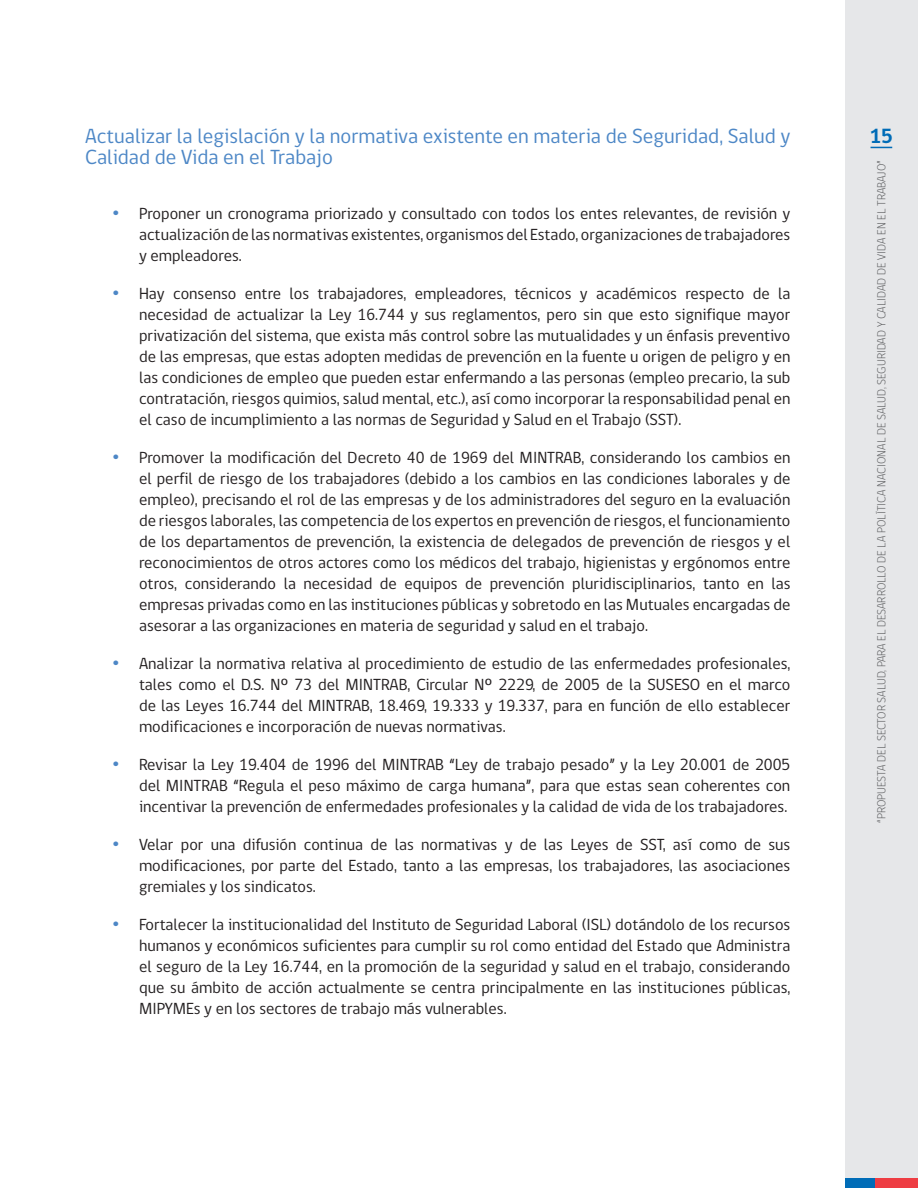
<style>
.page{position:relative;width:918px;height:1188px;background:#fff}
.page>*{position:absolute;margin:0;border:0;box-sizing:border-box;transform-origin:0 0}
.SUBTITULO{font:21px/21px "gob CL";color:#4d87c6}
.t1{font:700 21px "gob CL";color:#006cb7}
.t2{font:16.5px/21px "gob CL";color:#231f20;text-align:justify}
.t3{font:300 12px "gob CL";color:#57585a}
.s1{color:#4d87c6}
</style>
<div class="page">
<div style="left:845px;top:0;width:73px;height:1188px;background:#e6e7e9"></div>
<div style="left:874px;top:1178px;width:44px;height:10px;background:#ee3d43"></div>
<div style="left:845px;top:1178px;width:29px;height:10px;background:#006cb7"></div>
<svg style="left:871px;top:147px;width:21px;height:1px"></svg>
<p class="SUBTITULO" style="left:85px;top:126px;width:707px">Actualizar la legislación y la normativa existente en materia de Seguridad, Salud y<br>Calidad de Vida en el Trabajo</p>
<p class="t2" style="left:139px;top:204px;width:653px;text-indent:-27px"><span class="s1">•</span> Proponer un cronograma priorizado y consultado con todos los entes relevantes, de revisión y actualización de las normativas existentes, organismos del Estado, organizaciones de trabajadores y empleadores.</p>
<p class="t2" style="left:139px;top:284px;width:653px;text-indent:-27px"><span class="s1">•</span> Hay consenso entre los trabajadores, empleadores, técnicos y académicos respecto de la necesidad de actualizar la Ley 16.744 y sus reglamentos, pero sin que esto signifique mayor privatización del sistema, que exista más control sobre las mutualidades y un énfasis preventivo de las empresas, que estas adopten medidas de prevención en la fuente u origen de peligro y en las condiciones de empleo que pueden estar enfermando a las personas (empleo precario, la sub contratación, riesgos quimios, salud mental, etc.), así como incorporar la responsabilidad penal en el caso de incumplimiento a las normas de Seguridad y Salud en el Trabajo (SST).</p>
<p class="t2" style="left:139px;top:448px;width:653px;text-indent:-27px"><span class="s1">•</span> Promover la modificación del Decreto 40 de 1969 del MINTRAB, considerando los cambios en el perfil de riesgo de los trabajadores (debido a los cambios en las condiciones laborales y de empleo), precisando el rol de las empresas y de los administradores del seguro en la evaluación de riesgos laborales, las competencia de los expertos en prevención de riesgos, el funcionamiento de los departamentos de prevención, la existencia de delegados de prevención de riesgos y el reconocimientos de otros actores como los médicos del trabajo, higienistas y ergónomos entre otros, considerando la necesidad de equipos de prevención pluridisciplinarios, tanto en las empresas privadas como en las instituciones públicas y sobretodo en las Mutuales encargadas de asesorar a las organizaciones en materia de seguridad y salud en el trabajo.</p>
<p class="t2" style="left:139px;top:654px;width:653px;text-indent:-27px"><span class="s1">•</span> Analizar la normativa relativa al procedimiento de estudio de las enfermedades profesionales, tales como el D.S. Nº 73 del MINTRAB, Circular Nº 2229, de 2005 de la SUSESO en el marco de las Leyes 16.744 del MINTRAB, 18.469, 19.333 y 19.337, para en función de ello establecer modificaciones e incorporación de nuevas normativas.</p>
<p class="t2" style="left:139px;top:755px;width:653px;text-indent:-27px"><span class="s1">•</span> Revisar la Ley 19.404 de 1996 del MINTRAB “Ley de trabajo pesado” y la Ley 20.001 de 2005 del MINTRAB “Regula el peso máximo de carga humana”, para que estas sean coherentes con incentivar la prevención de enfermedades profesionales y la calidad de vida de los trabajadores.</p>
<p class="t2" style="left:139px;top:835px;width:653px;text-indent:-27px"><span class="s1">•</span> Velar por una difusión continua de las normativas y de las Leyes de SST, así como de sus modificaciones, por parte del Estado, tanto a las empresas, los trabajadores, las asociaciones gremiales y los sindicatos.</p>
<p class="t2" style="left:139px;top:915px;width:653px;text-indent:-27px"><span class="s1">•</span> Fortalecer la institucionalidad del Instituto de Seguridad Laboral (ISL) dotándolo de los recursos humanos y económicos suficientes para cumplir su rol como entidad del Estado que Administra el seguro de la Ley 16.744, en la promoción de la seguridad y salud en el trabajo, considerando que su ámbito de acción actualmente se centra principalmente en las instituciones públicas, MIPYMEs y en los sectores de trabajo más vulnerables.</p>
<p class="t1" style="left:869px;top:122px;width:25px">15</p>
<p class="t3" style="left:873px;top:823px;width:664px;rotate:-90deg">“PROPUESTA DEL SECTOR SALUD, PARA EL DESARROLLO DE LA POLÍTICA NACIONAL DE SALUD, SEGURIDAD Y CALIDAD DE VIDA EN EL TRABAJO”</p>
</div>
